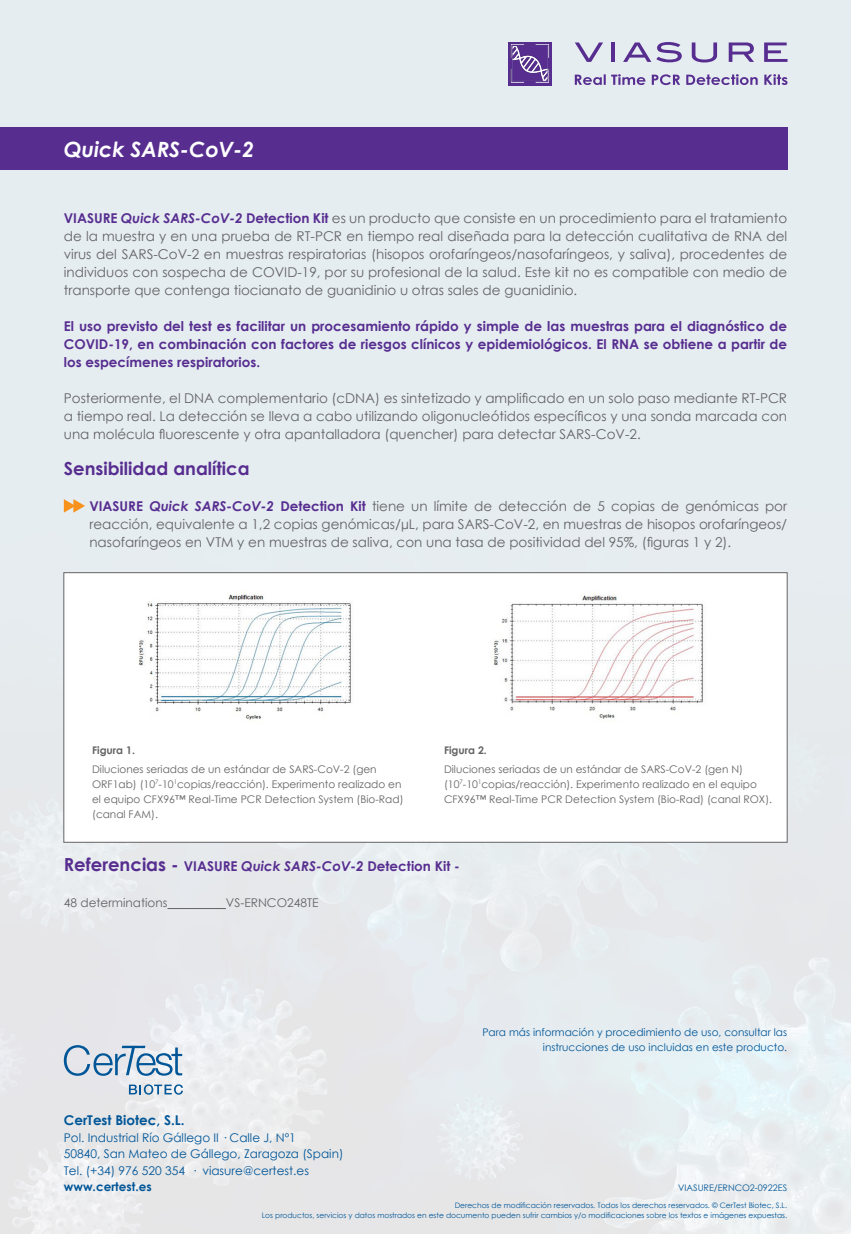
<style>
.page{position:relative;width:851px;height:1234px;background:#fff}
.page>*{position:absolute;margin:0;border:0;box-sizing:border-box;transform-origin:0 0}
.t1{font:italic 700 21px "Century Gothic";color:#fff}
.t2{font:700 18px "Century Gothic";color:#572e90}
.t3{font:13.5px/18px "Century Gothic";color:#636366;text-align:justify}
.t4{font:700 13.5px/18px "Century Gothic";color:#572e90;text-align:justify}
.t5{font:700 13.5px "Century Gothic";color:#015698}
.t6{font:12px "Century Gothic";color:#015698}
.t7{font:12px "Century Gothic";color:#636366}
.t8{font:700 12px "Century Gothic";color:#015698}
.t9{font:10.5px/15px "Century Gothic";color:#636366}
.t10{font:10.5px/15px "Century Gothic";color:#015698;text-align:right}
.t11{font:700 10.5px "Century Gothic";color:#636366}
.t12{font:9px "Century Gothic";color:#015698}
.t13{font:7.5px "Century Gothic";color:#015698}
.s1{font-weight:700;color:#572e90}
.s2{font-weight:700;font-style:italic;color:#572e90}
.s3{font-size:18px}
.s4{font-style:italic}
</style>
<div class="page">
<img style="left:0;top:0;width:850px;height:1233px">
<svg style="left:129px;top:1084px;width:54px;height:10px"></svg>
<svg style="left:64px;top:1044px;width:118px;height:31px;background:#abc2d6"></svg>
<hr style="left:167px;top:908px;width:59px;height:1px;background:#636366">
<div style="left:0;top:128px;width:787px;height:42px;background:#572e90"></div>
<div style="left:63px;top:572px;width:724px;height:270px;background:#fff;border:1px solid #636366"></div>
<img style="left:139px;top:592px;width:212px;height:128px">
<img style="left:492px;top:593px;width:211px;height:128px">
<svg style="left:574px;top:74px;width:213px;height:11px;background:#afa4cc"></svg>
<svg style="left:574px;top:42px;width:29px;height:20px"></svg>
<hr style="left:611px;top:42px;width:3px;height:20px;background:#572e90">
<svg style="left:623px;top:42px;width:58px;height:20px"></svg>
<svg style="left:691px;top:42px;width:26px;height:20px"></svg>
<svg style="left:728px;top:42px;width:26px;height:20px"></svg>
<svg style="left:764px;top:42px;width:23px;height:20px"></svg>
<div style="left:508px;top:42px;width:43px;height:43px;background:#572e90"></div>
<img style="left:510px;top:44px;width:40px;height:39px">
<svg style="left:64px;top:499px;width:21px;height:13px"></svg>
<p class="t1" style="left:64px;top:133px;width:192px">Quick SARS-CoV-2</p>
<p class="t3" style="left:64px;top:209px;width:724px"><span class="s1">VIASURE</span> <span class="s2">Quick SARS-CoV-2</span> <span class="s1">Detection Kit</span> es un producto que consiste en un procedimiento para el tratamiento de la muestra y en una prueba de RT-PCR en tiempo real diseñada para la detección cualitativa de RNA del virus del SARS-CoV-2 en muestras respiratorias (hisopos orofaríngeos/nasofaríngeos, y saliva), procedentes de individuos con sospecha de COVID-19, por su profesional de la salud. Este kit no es compatible con medio de transporte que contenga tiocianato de guanidinio u otras sales de guanidinio.</p>
<p class="t4" style="left:64px;top:316px;width:724px">El uso previsto del test es facilitar un procesamiento rápido y simple de las muestras para el diagnóstico de COVID-19, en combinación con factores de riesgos clínicos y epidemiológicos. El RNA se obtiene a partir de los especímenes respiratorios.</p>
<p class="t3" style="left:64px;top:389px;width:724px">Posteriormente, el DNA complementario (cDNA) es sintetizado y amplificado en un solo paso mediante RT-PCR a tiempo real. La detección se lleva a cabo utilizando oligonucleótidos específicos y una sonda marcada con una molécula fluorescente y otra apantalladora (quencher) para detectar SARS-CoV-2.</p>
<p class="t2" style="left:64px;top:455px;width:187px">Sensibilidad analítica</p>
<p class="t3" style="left:89px;top:497px;width:699px"><span class="s1">VIASURE</span> <span class="s2">Quick SARS-CoV-2</span> <span class="s1">Detection Kit</span> tiene un límite de detección de 5 copias de genómicas por reacción, equivalente a 1,2 copias genómicas/µL, para SARS-CoV-2, en muestras de hisopos orofaríngeos/ nasofaríngeos en VTM y en muestras de saliva, con una tasa de positividad del 95%, (figuras 1 y 2).</p>
<p class="t11" style="left:92px;top:741px;width:44px">Figura 1.</p>
<p class="t9" style="left:92px;top:761px;width:313px">Diluciones seriadas de un estándar de SARS-CoV-2 (gen ORF1ab) (10<sup>7</sup>-10<sup>1</sup>copias/reacción). Experimento realizado en el equipo CFX96™ Real-Time PCR Detection System (Bio-Rad) (canal FAM).</p>
<p class="t11" style="left:444px;top:741px;width:44px">Figura 2.</p>
<p class="t9" style="left:444px;top:761px;width:329px">Diluciones seriadas de un estándar de SARS-CoV-2 (gen N) (10<sup>7</sup>-10<sup>1</sup>copias/reacción). Experimento realizado en el equipo<br>CFX96™ Real-Time PCR Detection System (Bio-Rad) (canal ROX).</p>
<p class="t4" style="left:64px;top:856px;width:397px"><span class="s3">Referencias -</span> VIASURE <span class="s4">Quick SARS-CoV-2</span> Detection Kit -</p>
<p class="t7" style="left:64px;top:894px;width:105px">48 determinations</p>
<p class="t7" style="left:226px;top:894px;width:94px">VS-ERNCO248TE</p>
<p class="t5" style="left:64px;top:1109px;width:122px">CerTest Biotec, S.L.</p>
<p class="t6" style="left:64px;top:1128px;width:233px">Pol. Industrial Río Gállego II · Calle J, Nº1</p>
<p class="t6" style="left:64px;top:1145px;width:281px">50840, San Mateo de Gállego, Zaragoza (Spain)</p>
<p class="t6" style="left:64px;top:1161px;width:247px">Tel. (+34) 976 520 354 · viasure@certest.es</p>
<p class="t8" style="left:64px;top:1177px;width:89px">www.certest.es</p>
<p class="t10" style="left:482px;top:1024px;width:306px">Para más información y procedimiento de uso, consultar las instrucciones de uso incluidas en este producto.</p>
<p class="t12" style="left:678px;top:1181px;width:110px">VIASURE/ERNCO2-0922ES</p>
<p class="t13" style="left:454px;top:1199px;width:334px">Derechos de modificación reservados. Todos los derechos reservados. © CerTest Biotec, S.L.</p>
<p class="t13" style="left:262px;top:1209px;width:527px">Los productos, servicios y datos mostrados en este documento pueden sufrir cambios y/o modificaciones sobre los textos e imágenes expuestas.</p>
</div>
